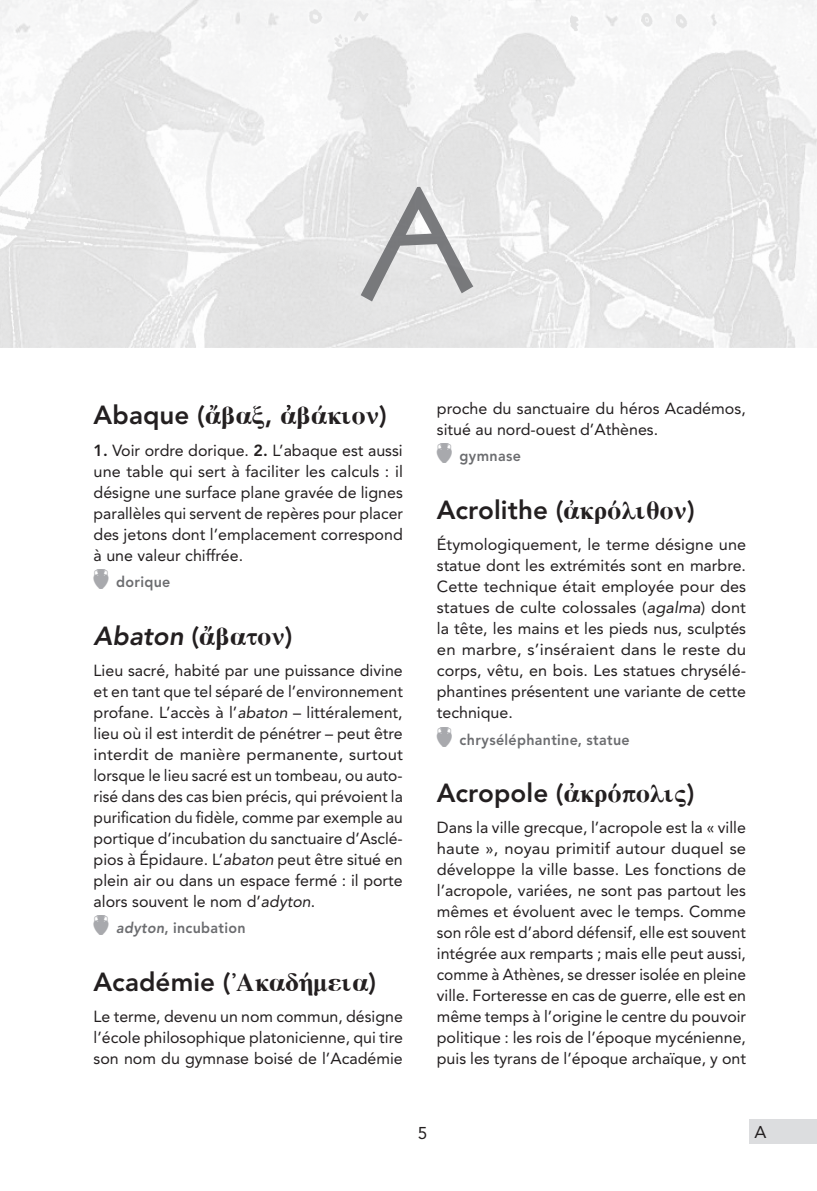
<style>
.page{position:relative;width:817px;height:1191px;background:#fff}
.page>*{position:absolute;margin:0;border:0;box-sizing:border-box;transform-origin:0 0}
.t1{font:700 134px "Stein Antik";color:#6c6d70}
.t2{font:800 26px "Avenir LT Std";color:#231f20}
.t3{font:italic 800 26px "Avenir LT Std";letter-spacing:.005em;color:#231f20}
.t4{font:17px "Avenir LT Std";color:#231f20}
.t5{font:16px/21px "Avenir LT Std";color:#231f20;text-align:justify}
.t6{font:800 15px "Avenir LT Std";letter-spacing:.025em;color:#6c6d70;scale:.95 1}
.s1{font-weight:800}
.s2{font-family:"Greek Art";font-weight:400;font-size:20px;color:#a8a9ad}
.s3{font-style:normal}
.s4{font-style:italic}
</style>
<div class="page">
<img style="left:0;top:0;width:816px;height:347px">
<div style="left:748px;top:1119px;width:68px;height:25px;background:#dcdddf"></div>
<h1 class="t1" style="left:367px;top:152px;width:106px">A</h1>
<h2 class="t2" style="left:94px;top:400px;width:113px">Abaque (</h2>
<h2 class="t2" style="left:327px;top:400px;width:61px">❖ □■)</h2>
<p class="t5" style="left:94px;top:440px;width:311px"><span class="s1">1.</span> Voir ordre dorique. <span class="s1">2.</span> L’abaque est aussi une table qui sert à faciliter les calculs : il désigne une surface plane gravée de lignes parallèles qui servent de repères pour placer des jetons dont l’emplacement correspond à une valeur chiffrée.</p>
<p class="t6" style="left:94px;top:573px;width:82px"><span class="s2">[</span> dorique</p>
<h2 class="t3" style="left:94px;top:620px;width:107px">Abaton <span class="s3">(</span></h2>
<h2 class="t2" style="left:246px;top:620px;width:48px">▼□■)</h2>
<p class="t5" style="left:94px;top:660px;width:311px">Lieu sacré, habité par une puissance divine et en tant que tel séparé de l’environnement profane. L’accès à l’<span class="s4">abaton</span> – littéralement, lieu où il est interdit de pénétrer – peut être interdit de manière permanente, surtout lorsque le lieu sacré est un tombeau, ou auto&shy;risé dans des cas bien précis, qui prévoient la purification du fidèle, comme par exemple au portique d’incubation du sanctuaire d’Asclé&shy;pios à Épidaure. L’<span class="s4">abaton</span> peut être situé en plein air ou dans un espace fermé : il porte alors souvent le nom d’<span class="s4">adyton</span>.</p>
<p class="t6" style="left:94px;top:919px;width:161px"><span class="s2">[</span> <span class="s4">adyton</span>, incubation</p>
<h2 class="t2" style="left:94px;top:966px;width:144px">Académie (∆</h2>
<h2 class="t2" style="left:313px;top:966px;width:64px">❖ )</h2>
<p class="t5" style="left:94px;top:1006px;width:311px">Le terme, devenu un nom commun, désigne l’école philosophique platonicienne, qui tire son nom du gymnase boisé de l’Académie</p>
<h2 class="t2" style="left:264px;top:400px;width:9px">,</h2>
<p class="t5" style="left:437px;top:398px;width:310px">proche du sanctuaire du héros Académos, situé au nord-ouest d’Athènes.</p>
<p class="t6" style="left:437px;top:447px;width:90px"><span class="s2">[</span> gymnase</p>
<h2 class="t2" style="left:437px;top:494px;width:128px">Acrolithe (</h2>
<h2 class="t2" style="left:607px;top:494px;width:89px">□❖● ❑□■)</h2>
<p class="t5" style="left:437px;top:534px;width:311px">Étymologiquement, le terme désigne une statue dont les extrémités sont en marbre.<br>Cette technique était employée pour des statues de culte colossales (<span class="s4">agalma</span>) dont la tête, les mains et les pieds nus, sculptés en marbre, s’inséraient dans le reste du corps, vêtu, en bois. Les statues chrysélé&shy;phantines présentent une variante de cette technique.</p>
<p class="t6" style="left:437px;top:730px;width:204px"><span class="s2">[</span> chryséléphantine, statue</p>
<h2 class="t2" style="left:437px;top:777px;width:128px">Acropole (</h2>
<h2 class="t2" style="left:607px;top:777px;width:88px">□❖□● )</h2>
<p class="t5" style="left:437px;top:817px;width:311px">Dans la ville grecque, l’acropole est la « ville haute », noyau primitif autour duquel se développe la ville basse. Les fonctions de l’acropole, variées, ne sont pas partout les mêmes et évoluent avec le temps. Comme son rôle est d’abord défensif, elle est souvent intégrée aux remparts ; mais elle peut aussi, comme à Athènes, se dresser isolée en pleine ville. Forteresse en cas de guerre, elle est en même temps à l’origine le centre du pouvoir politique : les rois de l’époque mycénienne, puis les tyrans de l’époque archaïque, y ont</p>
<p class="t4" style="left:418px;top:1122px;width:11px">5</p>
<p class="t4" style="left:754px;top:1122px;width:13px">A</p>
</div>
